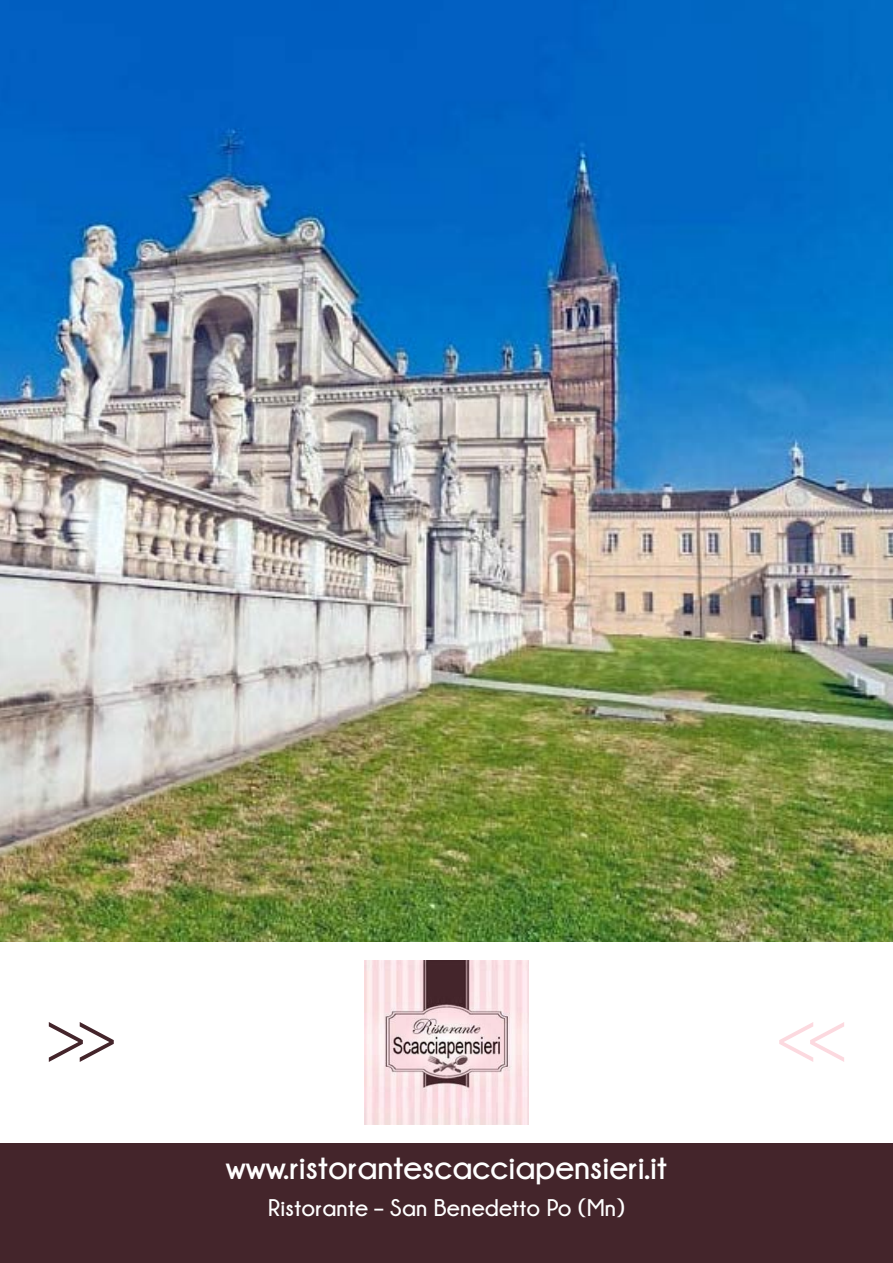
<style>
.page{position:relative;width:893px;height:1263px;background:#fff}
.page>*{position:absolute;margin:0;border:0;box-sizing:border-box;transform-origin:0 0}
.t1{font:78.9px "Minion Pro";color:#44252b}
.t2{font:700 34.5px "Champagne&Limousines";color:#fff}
.t3{font:700 24px "Champagne&Limousines";letter-spacing:.01em;color:#fff}
</style>
<div class="page">
<img style="left:0;top:0;width:893px;height:942px">
<div style="left:0;top:1138px;width:893px;height:125px;background:#44252b"></div>
<div style="left:0;top:942px;width:893px;height:201px;background:#fff"></div>
<img style="left:365px;top:960px;width:163px;height:164px">
<h1 class="t1" style="left:44px;top:984px;width:76px">&gt;&gt;</h1>
<p class="t2" style="left:226px;top:1148px;width:443px">www.ristorantescacciapensieri.it</p>
<p class="t3" style="left:268px;top:1194px;width:358px">Ristorante – San Benedetto Po (Mn)</p>
</div>
